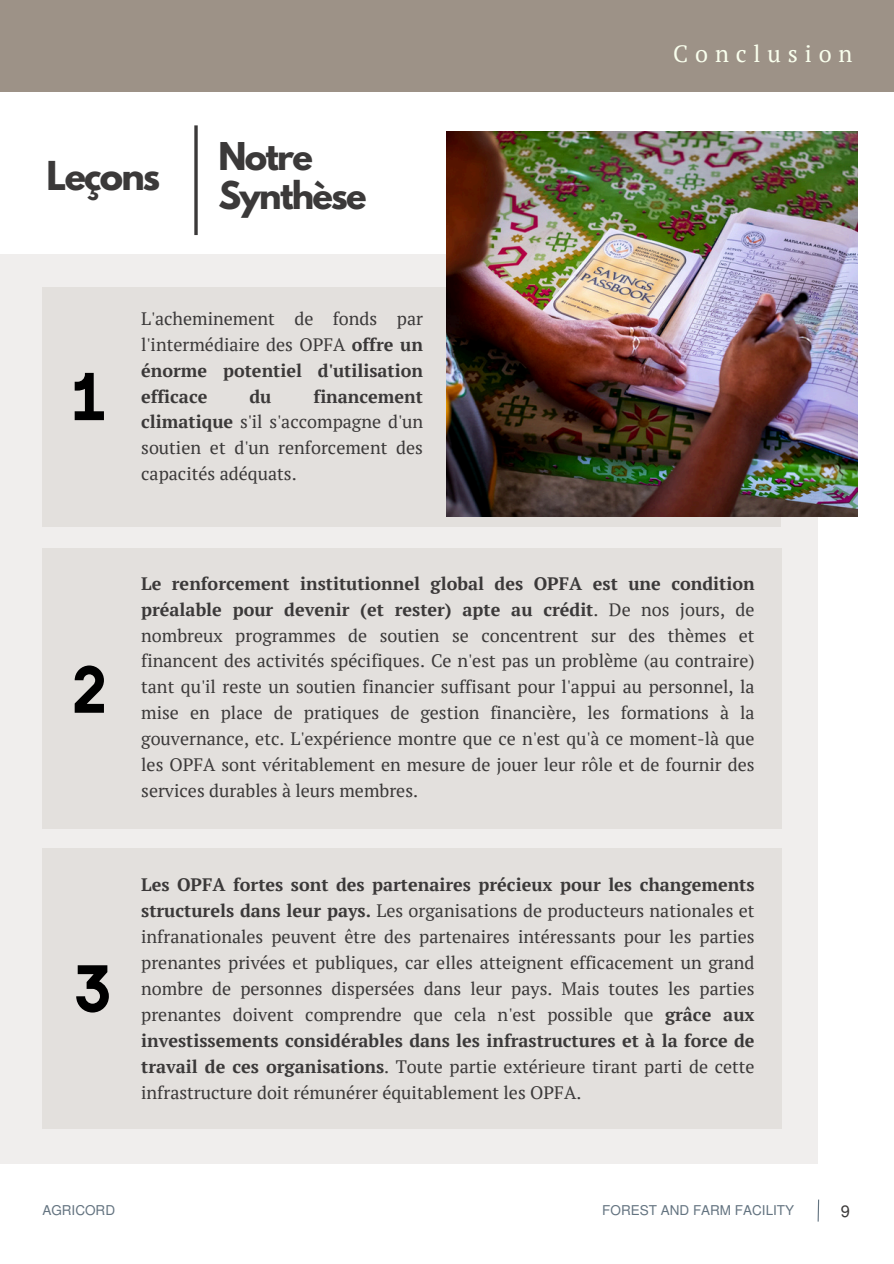
<style>
.page{position:relative;width:894px;height:1264px;background:#fff}
.page>*{position:absolute;margin:0;border:0;box-sizing:border-box;transform-origin:0 0}
.t1{font:700 35.25px "League Spartan";letter-spacing:-.05em;color:#3b3939}
.t2{font:700 33.9px/39.5px "League Spartan";letter-spacing:-.05em;color:#3b3939}
.t3{font:23.4px "PT Serif";letter-spacing:.295em;color:#f9ffed}
.t4{font:18px/25.8px "PT Serif";color:#3b3939;text-align:justify}
.t5{font:700 18px "PT Serif";color:#3b3939}
.t6{font:16.5px "Mukti";color:#3b3939}
.t7{font:13.5px "Mukti";color:#637380}
.s1{font-weight:700}
</style>
<div class="page">
<svg style="left:817px;top:1199px;width:2px;height:23px"></svg>
<div style="left:0;top:254px;width:817px;height:909px;background:#f0eeed"></div>
<div style="left:42px;top:287px;width:739px;height:240px;background:#e3e0dd"></div>
<svg style="left:194px;top:125px;width:4px;height:110px"></svg>
<div style="left:0;top:0;width:893px;height:92px;background:#9d9287"></div>
<svg style="left:75px;top:373px;width:29px;height:47px"></svg>
<div style="left:42px;top:548px;width:739px;height:281px;background:#e3e0dd"></div>
<svg style="left:75px;top:665px;width:29px;height:47px"></svg>
<div style="left:42px;top:848px;width:739px;height:281px;background:#e3e0dd"></div>
<svg style="left:76px;top:965px;width:33px;height:47px"></svg>
<img style="left:446px;top:131px;width:411px;height:385px">
<p class="t1" style="left:47px;top:158px;width:115px">Leçons</p>
<h1 class="t2" style="left:218px;top:141px;width:150px">Notre<br>Synthèse</h1>
<h1 class="t4" style="left:141px;top:305px;width:283px">L'acheminement de fonds par l'intermédiaire des OPFA <span class="s1">offre un énorme potentiel d'utilisation efficace</span></h1>
<h1 class="t4" style="left:141px;top:383px;width:283px;text-indent:172px"><span class="s1">financement climatique</span> s'il s'accompagne d'un soutien et d'un renforcement des capacités adéquats.</h1>
<h1 class="t5" style="left:249px;top:384px;width:23px">du</h1>
<h3 class="t3" style="left:673px;top:38px;width:181px">Conclusion</h3>
<p class="t4" style="left:141px;top:570px;width:614px"><span class="s1">Le renforcement institutionnel global des OPFA est une condition préalable pour devenir (et rester) apte au crédit</span>. De nos jours, de nombreux programmes de soutien se concentrent sur des thèmes et financent des activités spécifiques. Ce n'est pas un problème (au contraire) tant qu'il reste un soutien financier suffisant pour l'appui au personnel, la mise en place de pratiques de gestion financière, les formations à la gouvernance, etc. L'expérience montre que ce n'est qu'à ce moment-là que les OPFA sont véritablement en mesure de jouer leur rôle et de fournir des services durables à leurs membres.</p>
<h3 class="t4" style="left:141px;top:871px;width:614px"><span class="s1">Les OPFA fortes sont des partenaires précieux pour les changements structurels dans leur pays.</span> Les organisations de producteurs nationales et infranationales peuvent être des partenaires intéressants pour les parties prenantes privées et publiques, car elles atteignent efficacement un grand nombre de personnes dispersées dans leur pays. Mais toutes les parties prenantes doivent comprendre que cela n'est possible que <span class="s1">grâce aux investissements considérables dans les infrastructures et à la force de travail de ces organisations</span>. Toute partie extérieure tirant parti de cette infrastructure doit rémunérer équitablement les OPFA.</h3>
<p class="t7" style="left:42px;top:1200px;width:74px">AGRICORD</p>
<h2 class="t7" style="left:602px;top:1200px;width:193px">FOREST AND FARM FACILITY</h2>
<p class="t6" style="left:840px;top:1199px;width:11px">9</p>
</div>
